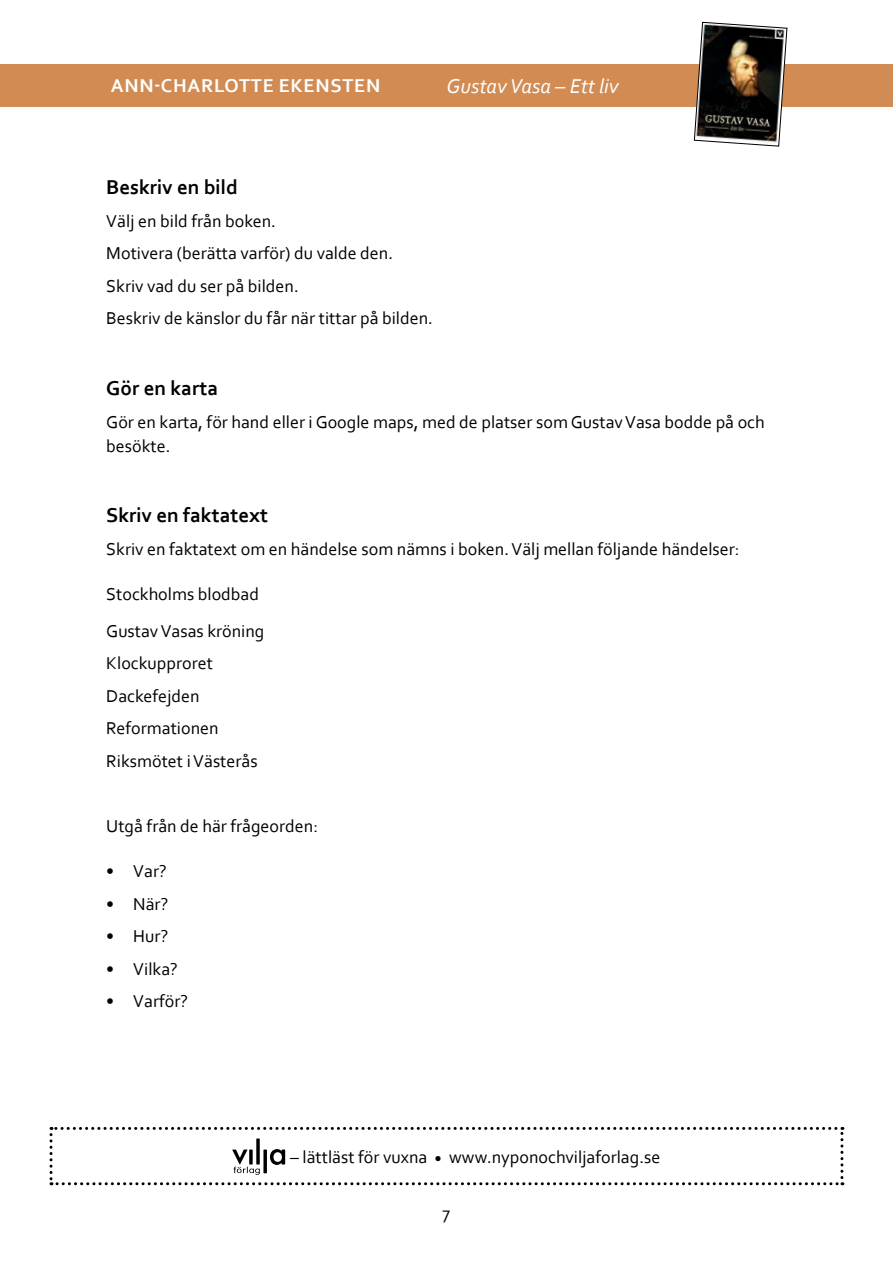
<style>
.page{position:relative;width:893px;height:1263px;background:#fff}
.page>*{position:absolute;margin:0;border:0;box-sizing:border-box;transform-origin:0 0}
.t1{font:700 21px "Corbel";color:#000}
.t2{font:italic 21px "Corbel";color:#fff}
.t3{font:700 19.5px "Corbel";letter-spacing:.04em;color:#fff}
.t4{font:18px/32.5px "Corbel";color:#000}
</style>
<div class="page">
<div style="left:0;top:64px;width:893px;height:42px;background:#d28b52"></div>
<img style="left:694px;top:22px;width:93px;height:124px">
<svg style="left:50px;top:1127px;width:793px;height:58px"></svg>
<p class="t3" style="left:111px;top:74px;width:271px">ANN-CHARLOTTE EKENSTEN</p>
<p class="t2" style="left:446px;top:73px;width:174px">Gustav Vasa – Ett liv</p>
<p class="t1" style="left:106px;top:174px;width:133px">Beskriv en bild</p>
<p class="t4" style="left:106px;top:204px;width:328px">Välj en bild från boken.<br>Motivera (berätta varför) du valde den.<br>Skriv vad du ser på bilden.<br>Beskriv de känslor du får när tittar på bilden.</p>
<p class="t1" style="left:106px;top:375px;width:113px">Gör en karta</p>
<p class="t4" style="left:106px;top:409px;width:660px;line-height:24px">Gör en karta, för hand eller i Google maps, med de platser som Gustav Vasa bodde på och besökte.</p>
<p class="t1" style="left:106px;top:502px;width:163px">Skriv en faktatext</p>
<p class="t4" style="left:106px;top:532px;width:635px">Skriv en faktatext om en händelse som nämns i boken. Välj mellan följande händelser:</p>
<p class="t4" style="left:106px;top:575px;width:160px;line-height:36.8px">Stockholms blodbad<br>Gustav Vasas kröning</p>
<p class="t4" style="left:106px;top:647px;width:153px">Klockupproret<br>Dackefejden<br>Reformationen<br>Riksmötet i Västerås</p>
<p class="t4" style="left:106px;top:809px;width:213px">Utgå från de här frågeorden:</p>
<p class="t4" style="left:106px;top:854px;width:62px">• Var?</p>
<p class="t4" style="left:106px;top:887px;width:64px">• När?</p>
<p class="t4" style="left:106px;top:919px;width:64px">• Hur?</p>
<p class="t4" style="left:106px;top:952px;width:73px">• Vilka?</p>
<p class="t4" style="left:106px;top:984px;width:83px">• Varför?</p>
<p class="t4" style="left:290px;top:1140px;width:372px">– lättläst för vuxna <sub>•</sub> www.nyponochviljaforlag.se</p>
<p class="t4" style="left:443px;top:1196px;width:9px">7</p>
</div>
